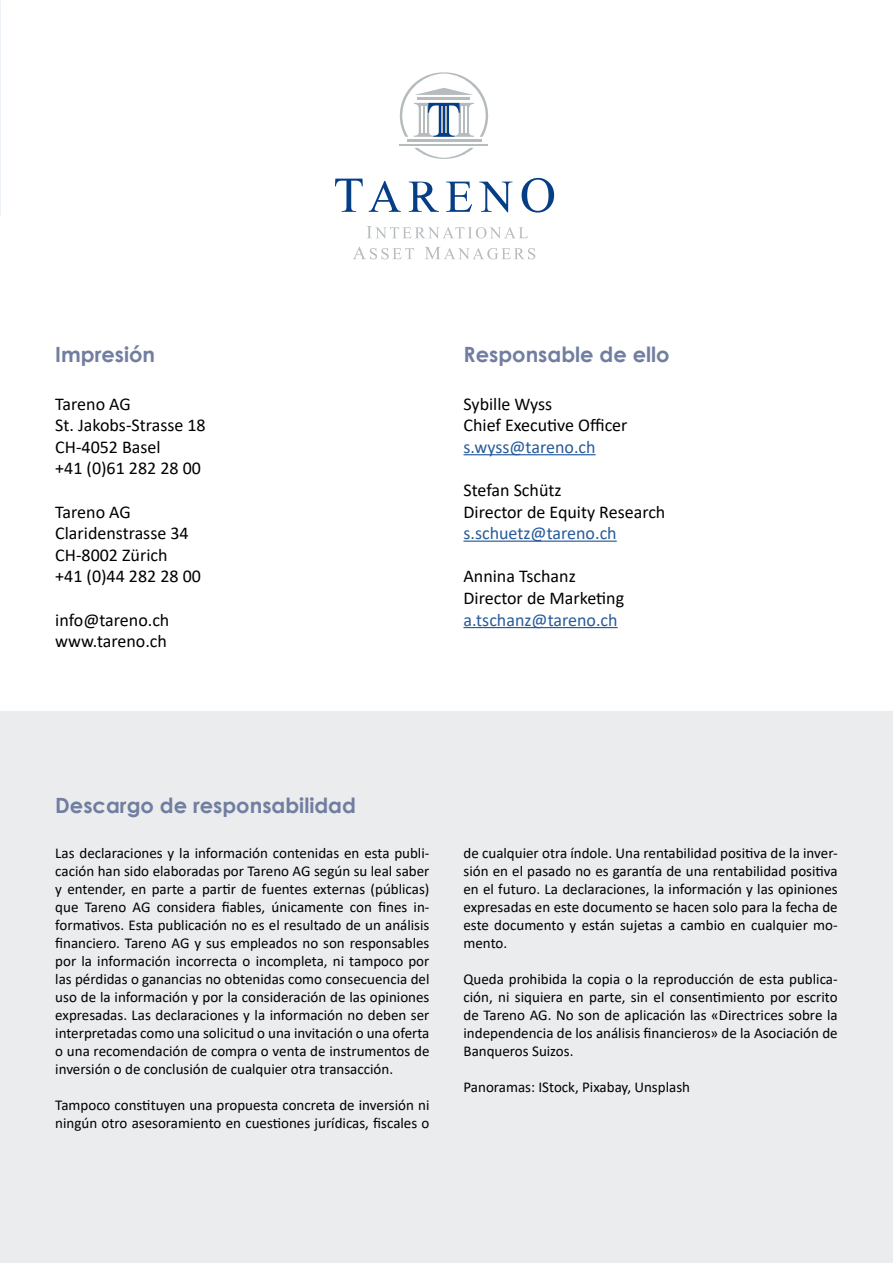
<style>
.page{position:relative;width:893px;height:1263px;background:#fff}
.page>*{position:absolute;margin:0;border:0;box-sizing:border-box;transform-origin:0 0}
.t1{font:700 21px "Century Gothic";color:#717ea1}
.t2{font:18px/21.6px "Calibri";color:#000}
.t3{font:18px "Calibri";color:#275b9b}
.t4{font:15px/18px "Calibri";color:#000;text-align:justify}
</style>
<div class="page">
<div style="left:0;top:711px;width:893px;height:552px;background:#ebeced"></div>
<img style="left:0;top:0;width:1px;height:216px">
<svg style="left:335px;top:178px;width:219px;height:35px"></svg>
<svg style="left:400px;top:72px;width:88px;height:65px"></svg>
<svg style="left:414px;top:148px;width:60px;height:11px"></svg>
<hr style="left:400px;top:144px;width:88px;height:2px;background:#b6bbbe">
<hr style="left:406px;top:139px;width:75px;height:3px;background:#b6bbbe">
<svg style="left:367px;top:226px;width:161px;height:13px"></svg>
<svg style="left:353px;top:247px;width:182px;height:12px"></svg>
<hr style="left:463px;top:454px;width:133px;height:1px;background:#275b9b">
<hr style="left:463px;top:541px;width:154px;height:1px;background:#275b9b">
<hr style="left:463px;top:627px;width:155px;height:1px;background:#275b9b">
<h1 class="t1" style="left:55px;top:339px;width:101px">Impresión</h1>
<p class="t2" style="left:55px;top:392px;width:152px">Tareno AG<br>St. Jakobs-Strasse 18<br>CH-4052 Basel<br>+41 (0)61 282 28 00</p>
<p class="t2" style="left:55px;top:500px;width:147px">Tareno AG<br>Claridenstrasse 34<br>CH-8002 Zürich<br>+41 (0)44 282 28 00</p>
<p class="t2" style="left:55px;top:608px;width:116px">info@tareno.ch www.tareno.ch</p>
<h1 class="t1" style="left:463px;top:339px;width:208px">Responsable de ello</h1>
<p class="t2" style="left:463px;top:392px;width:166px">Sybille Wyss<br>Chief Executive Officer</p>
<p class="t3" style="left:463px;top:434px;width:134px">s.wyss@tareno.ch</p>
<p class="t2" style="left:463px;top:479px;width:203px">Stefan Schütz<br>Director de Equity Research</p>
<p class="t3" style="left:463px;top:521px;width:155px">s.schuetz@tareno.ch</p>
<p class="t2" style="left:463px;top:565px;width:162px">Annina Tschanz<br>Director de Marketing</p>
<p class="t3" style="left:463px;top:607px;width:156px">a.tschanz@tareno.ch</p>
<h1 class="t1" style="left:55px;top:790px;width:302px">Descargo de responsabilidad</h1>
<p class="t4" style="left:55px;top:844px;width:376px">Las declaraciones y la información contenidas en esta publi&shy;cación han sido elaboradas por Tareno AG según su leal saber y entender, en parte a partir de fuentes externas (públicas) que Tareno AG considera fiables, únicamente con fines in&shy;formativos. Esta publicación no es el resultado de un análisis financiero. Tareno AG y sus empleados no son responsables por la información incorrecta o incompleta, ni tampoco por las pérdidas o ganancias no obtenidas como consecuencia del uso de la información y por la consideración de las opiniones expresadas. Las declaraciones y la información no deben ser interpretadas como una solicitud o una invitación o una oferta o una recomendación de compra o venta de instrumentos de inversión o de conclusión de cualquier otra transacción.</p>
<p class="t4" style="left:55px;top:1096px;width:376px">Tampoco constituyen una propuesta concreta de inversión ni ningún otro asesoramiento en cuestiones jurídicas, fiscales o</p>
<p class="t4" style="left:463px;top:844px;width:376px">de cualquier otra índole. Una rentabilidad positiva de la inver&shy;sión en el pasado no es garantía de una rentabilidad positiva en el futuro. La declaraciones, la información y las opiniones expresadas en este documento se hacen solo para la fecha de este documento y están sujetas a cambio en cualquier mo&shy;mento.</p>
<p class="t4" style="left:463px;top:970px;width:376px">Queda prohibida la copia o la reproducción de esta publica&shy;ción, ni siquiera en parte, sin el consentimiento por escrito de Tareno AG. No son de aplicación las «Directrices sobre la independencia de los análisis financieros» de la Asociación de Banqueros Suizos.</p>
<p class="t4" style="left:463px;top:1078px;width:228px">Panoramas: IStock, Pixabay, Unsplash</p>
</div>
